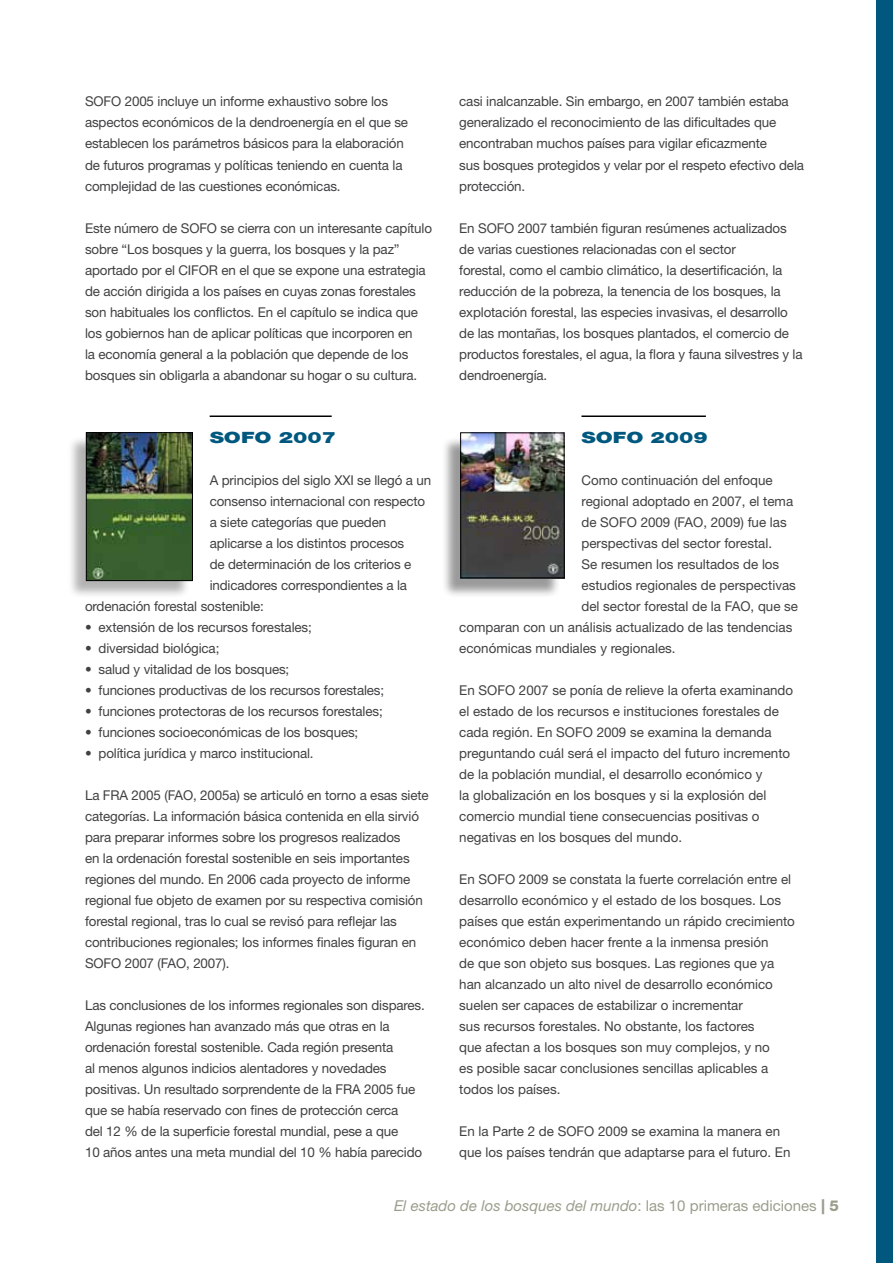
<style>
.page{position:relative;width:893px;height:1263px;background:#fff}
.page>*{position:absolute;margin:0;border:0;box-sizing:border-box;transform-origin:0 0}
.t1{font:900 15.6px "Helvetica Neue LT Std";color:#01587f;scale:1.38 1}
.t2{font:italic 15px "Helvetica Neue LT Std";color:#9c9d8c}
.t3{font:13.5px/21px "Helvetica Neue LT Std";letter-spacing:-.01em;color:#414042}
.s1{font-style:normal}
.s2{font-weight:800;font-style:normal}
</style>
<div class="page">
<hr style="left:210px;top:415px;width:122px;height:2px;background:#000">
<hr style="left:581px;top:415px;width:125px;height:2px;background:#000">
<div style="left:441px;top:436px;width:120px;height:162px;background:#000;opacity:.4"></div>
<img style="left:462px;top:435px;width:100px;height:141px">
<div style="left:67px;top:435px;width:123px;height:164px;background:#000;opacity:.3"></div>
<img style="left:88px;top:434px;width:103px;height:145px">
<div style="left:86px;top:432px;width:107px;height:149px;border:1px solid #000"></div>
<div style="left:460px;top:433px;width:104px;height:145px;border:1px solid #000"></div>
<div style="left:876px;top:0;width:17px;height:1263px;background:#01587f"></div>
<p class="t3" style="left:85px;top:91px;width:325px">SOFO 2005 incluye un informe exhaustivo sobre los aspectos económicos de la dendroenergía en el que se establecen los parámetros básicos para la elaboración de futuros programas y políticas teniendo en cuenta la complejidad de las cuestiones económicas.</p>
<p class="t3" style="left:85px;top:217px;width:349px">Este número de SOFO se cierra con un interesante capítulo sobre “Los bosques y la guerra, los bosques y la paz” aportado por el CIFOR en el que se expone una estrategia de acción dirigida a los países en cuyas zonas forestales son habituales los conflictos. En el capítulo se indica que los gobiernos han de aplicar políticas que incorporen en<br>la economía general a la población que depende de los bosques sin obligarla a abandonar su hogar o su cultura.</p>
<p class="t1" style="left:210px;top:428px;width:93px">SOFO 2007</p>
<p class="t3" style="left:210px;top:469px;width:223px">A principios del siglo XXI se llegó a un</p>
<p class="t3" style="left:210px;top:490px;width:217px">consenso internacional con respecto</p>
<p class="t3" style="left:210px;top:511px;width:178px">a siete categorías que pueden</p>
<p class="t3" style="left:210px;top:532px;width:196px">aplicarse a los distintos procesos</p>
<p class="t3" style="left:210px;top:553px;width:203px">de determinación de los criterios e</p>
<p class="t3" style="left:210px;top:574px;width:199px">indicadores correspondientes a la</p>
<p class="t3" style="left:85px;top:595px;width:180px">ordenación forestal sostenible:</p>
<p class="t3" style="left:85px;top:616px;width:228px">• extensión de los recursos forestales;</p>
<p class="t3" style="left:85px;top:637px;width:136px">• diversidad biológica;</p>
<p class="t3" style="left:85px;top:658px;width:206px">• salud y vitalidad de los bosques;</p>
<p class="t3" style="left:85px;top:679px;width:301px">• funciones productivas de los recursos forestales;</p>
<p class="t3" style="left:85px;top:700px;width:299px">• funciones protectoras de los recursos forestales;</p>
<p class="t3" style="left:85px;top:721px;width:275px">• funciones socioeconómicas de los bosques;</p>
<p class="t3" style="left:85px;top:742px;width:230px">• política jurídica y marco institucional.</p>
<p class="t3" style="left:85px;top:784px;width:345px">La FRA 2005 (FAO, 2005a) se articuló en torno a esas siete categorías. La información básica contenida en ella sirvió para preparar informes sobre los progresos realizados<br>en la ordenación forestal sostenible en seis importantes regiones del mundo. En 2006 cada proyecto de informe regional fue objeto de examen por su respectiva comisión forestal regional, tras lo cual se revisó para reflejar las contribuciones regionales; los informes finales figuran en SOFO 2007 (FAO, 2007).</p>
<p class="t3" style="left:85px;top:994px;width:341px">Las conclusiones de los informes regionales son dispares.<br>Algunas regiones han avanzado más que otras en la ordenación forestal sostenible. Cada región presenta<br>al menos algunos indicios alentadores y novedades positivas. Un resultado sorprendente de la FRA 2005 fue que se había reservado con fines de protección cerca<br>del 12 % de la superficie forestal mundial, pese a que<br>10 años antes una meta mundial del 10 % había parecido</p>
<p class="t3" style="left:459px;top:91px;width:346px">casi inalcanzable. Sin embargo, en 2007 también estaba generalizado el reconocimiento de las dificultades que encontraban muchos países para vigilar eficazmente<br>sus bosques protegidos y velar por el respeto efectivo dela protección.</p>
<p class="t3" style="left:459px;top:217px;width:345px">En SOFO 2007 también figuran resúmenes actualizados de varias cuestiones relacionadas con el sector<br>forestal, como el cambio climático, la desertificación, la reducción de la pobreza, la tenencia de los bosques, la explotación forestal, las especies invasivas, el desarrollo de las montañas, los bosques plantados, el comercio de productos forestales, el agua, la flora y fauna silvestres y la dendroenergía.</p>
<p class="t1" style="left:581px;top:428px;width:93px">SOFO 2009</p>
<p class="t3" style="left:581px;top:469px;width:193px">Como continuación del enfoque</p>
<p class="t3" style="left:581px;top:490px;width:213px">regional adoptado en 2007, el tema</p>
<p class="t3" style="left:581px;top:511px;width:207px">de SOFO 2009 (FAO, 2009) fue las</p>
<p class="t3" style="left:581px;top:532px;width:192px">perspectivas del sector forestal.</p>
<p class="t3" style="left:581px;top:553px;width:199px">Se resumen los resultados de los</p>
<p class="t3" style="left:581px;top:574px;width:216px">estudios regionales de perspectivas</p>
<p class="t3" style="left:581px;top:595px;width:218px">del sector forestal de la FAO, que se</p>
<p class="t3" style="left:459px;top:616px;width:335px">comparan con un análisis actualizado de las tendencias</p>
<p class="t3" style="left:459px;top:637px;width:218px">económicas mundiales y regionales.</p>
<p class="t3" style="left:459px;top:679px;width:335px">En SOFO 2007 se ponía de relieve la oferta examinando el estado de los recursos e instituciones forestales de cada región. En SOFO 2009 se examina la demanda preguntando cuál será el impacto del futuro incremento de la población mundial, el desarrollo económico y<br>la globalización en los bosques y si la explosión del comercio mundial tiene consecuencias positivas o negativas en los bosques del mundo.</p>
<p class="t3" style="left:459px;top:868px;width:337px">En SOFO 2009 se constata la fuerte correlación entre el desarrollo económico y el estado de los bosques. Los países que están experimentando un rápido crecimiento económico deben hacer frente a la inmensa presión<br>de que son objeto sus bosques. Las regiones que ya han alcanzado un alto nivel de desarrollo económico suelen ser capaces de estabilizar o incrementar<br>sus recursos forestales. No obstante, los factores<br>que afectan a los bosques son muy complejos, y no<br>es posible sacar conclusiones sencillas aplicables a todos los países.</p>
<p class="t3" style="left:459px;top:1120px;width:333px">En la Parte 2 de SOFO 2009 se examina la manera en que los países tendrán que adaptarse para el futuro. En</p>
<p class="t2" style="left:394px;top:1197px;width:446px">El estado de los bosques del mundo<span class="s1">: las 10 primeras ediciones</span> <span class="s2">| 5</span></p>
</div>
